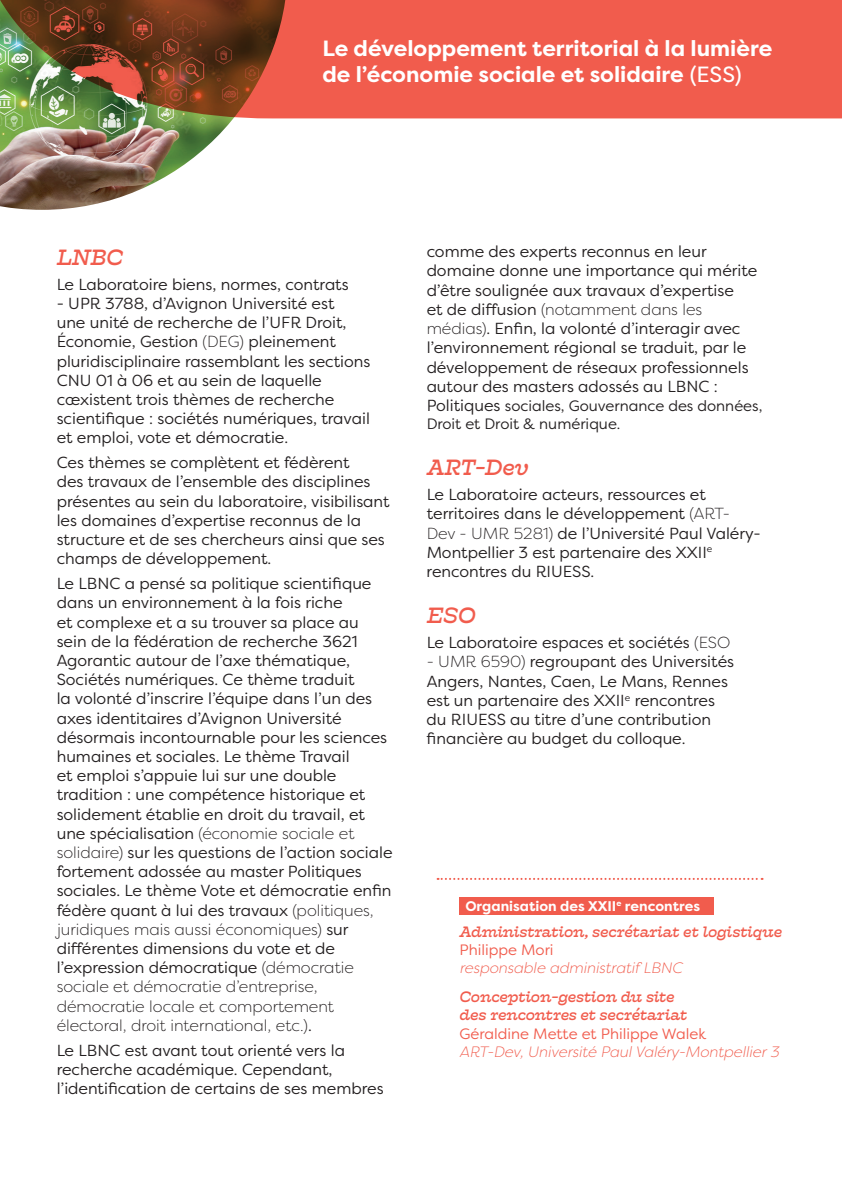
<style>
.page{position:relative;width:842px;height:1191px;background:#fff}
.page>*{position:absolute;margin:0;border:0;box-sizing:border-box;transform-origin:0 0}
.t1{font:700 22px/26.4px "Filson Pro";color:#fff}
.t2{font:italic 22px "Hatch";letter-spacing:.005em;color:#f15c4d}
.t3{font:16px/19.2px "Filson Pro";color:#231f20}
.t4{font:italic 15px/18px "Hatch";letter-spacing:-.005em;color:#f15c4d}
.t5{font:italic 300 15px "Filson Pro";color:#f15c4d}
.t6{font:15px/18px "Filson Pro";color:#231f20}
.t7{font:15px "Filson Pro";color:#f15c4d}
.t8{font:700 14px "Filson Pro";color:#fff}
.s1{font-weight:400}
.s2{font-weight:300}
.s3{font-size:16px}
</style>
<div class="page">
<img style="left:0;top:118px;width:288px;height:92px">
<svg style="left:0;top:0;width:842px;height:118px;background:#c85943"></svg>
<svg style="left:438px;top:878px;width:325px;height:2px"></svg>
<div style="left:459px;top:897px;width:254px;height:17px;background:#f15c4d"></div>
<h1 class="t1" style="left:322px;top:35px;width:451px">Le développement territorial à la lumière de l’économie sociale et solidaire <span class="s1">(ESS)</span></h1>
<h1 class="t2" style="left:57px;top:242px;width:67px">LNBC</h1>
<p class="t3" style="left:57px;top:274px;width:293px">Le Laboratoire biens, normes, contrats</p>
<p class="t3" style="left:57px;top:293px;width:315px">- UPR 3788, d’Avignon Université est<br>une unité de recherche de l’UFR Droit, Économie, Gestion <span class="s2">(DEG)</span> pleinement pluridisciplinaire rassemblant les sections CNU 01 à 06 et au sein de laquelle cœxistent trois thèmes de recherche scientifique : sociétés numériques, travail et emploi, vote et démocratie.</p>
<p class="t3" style="left:57px;top:452px;width:334px">Ces thèmes se complètent et fédèrent<br>des travaux de l’ensemble des disciplines présentes au sein du laboratoire, visibilisant les domaines d’expertise reconnus de la structure et de ses chercheurs ainsi que ses champs de développement.</p>
<p class="t3" style="left:57px;top:573px;width:337px">Le LBNC a pensé sa politique scientifique dans un environnement à la fois riche<br>et complexe et a su trouver sa place au sein de la fédération de recherche 3621<br>Agorantic autour de l’axe thématique, Sociétés numériques. Ce thème traduit<br>la volonté d’inscrire l’équipe dans l’un des axes identitaires d’Avignon Université désormais incontournable pour les sciences humaines et sociales. Le thème Travail<br>et emploi s’appuie lui sur une double tradition : une compétence historique et solidement établie en droit du travail, et une spécialisation <span class="s2">(économie sociale et solidaire)</span> sur les questions de l’action sociale fortement adossée au master Politiques sociales. Le thème Vote et démocratie enfin fédère quant à lui des travaux <span class="s2">(politiques, juridiques mais aussi économiques)</span> sur différentes dimensions du vote et de l’expression démocratique <span class="s2">(démocratie sociale et démocratie d’entreprise, démocratie locale et comportement électoral, droit international, etc.)</span>.</p>
<p class="t3" style="left:57px;top:1040px;width:328px">Le LBNC est avant tout orienté vers la recherche académique. Cependant, l’identification de certains de ses membres</p>
<p class="t3" style="left:427px;top:242px;width:332px">comme des experts reconnus en leur domaine donne une importance qui mérite d’être soulignée aux travaux d’expertise<br>et de diffusion <span class="s2">(notamment dans les médias)</span>. Enfin, la volonté d’interagir avec l’environnement régional se traduit, par le développement de réseaux professionnels autour des masters adossés au LBNC :</p>
<p class="t6" style="left:427px;top:396px;width:337px"><span class="s3">Politiques</span> sociales, Gouvernance des données,<br>Droit et Droit &amp; numérique.</p>
<h1 class="t2" style="left:427px;top:453px;width:103px">ART-Dev</h1>
<p class="t3" style="left:427px;top:484px;width:336px">Le Laboratoire acteurs, ressources et territoires dans le développement <span class="s2">(ART-Dev - UMR 5281)</span> de l’Université Paul Valéry-Montpellier 3 est partenaire des XXII<sup>e </sup>rencontres du RIUESS.</p>
<h1 class="t2" style="left:427px;top:601px;width:50px">ESO</h1>
<p class="t3" style="left:427px;top:632px;width:305px">Le Laboratoire espaces et sociétés <span class="s2">(ESO</span></p>
<p class="t3" style="left:427px;top:652px;width:309px"><span class="s2">- UMR 6590)</span> regroupant des Universités Angers, Nantes, Caen, Le Mans, Rennes est un partenaire des XXII<sup>e</sup> rencontres du RIUESS au titre d’une contribution financière au budget du colloque.</p>
<p class="t8" style="left:465px;top:897px;width:236px">Organisation des XXII<sup>e</sup> rencontres</p>
<p class="t4" style="left:459px;top:922px;width:324px">Administration, secrétariat et logistique</p>
<p class="t7" style="left:459px;top:940px;width:96px">Philippe Mori</p>
<p class="t5" style="left:459px;top:958px;width:224px">responsable administratif LBNC</p>
<p class="t4" style="left:459px;top:988px;width:229px">Conception-gestion du site des rencontres et secrétariat</p>
<p class="t7" style="left:459px;top:1023px;width:248px">Géraldine Mette et Philippe Walek</p>
<p class="t5" style="left:459px;top:1041px;width:321px">ART-Dev, Université Paul Valéry-Montpellier 3</p>
</div>
